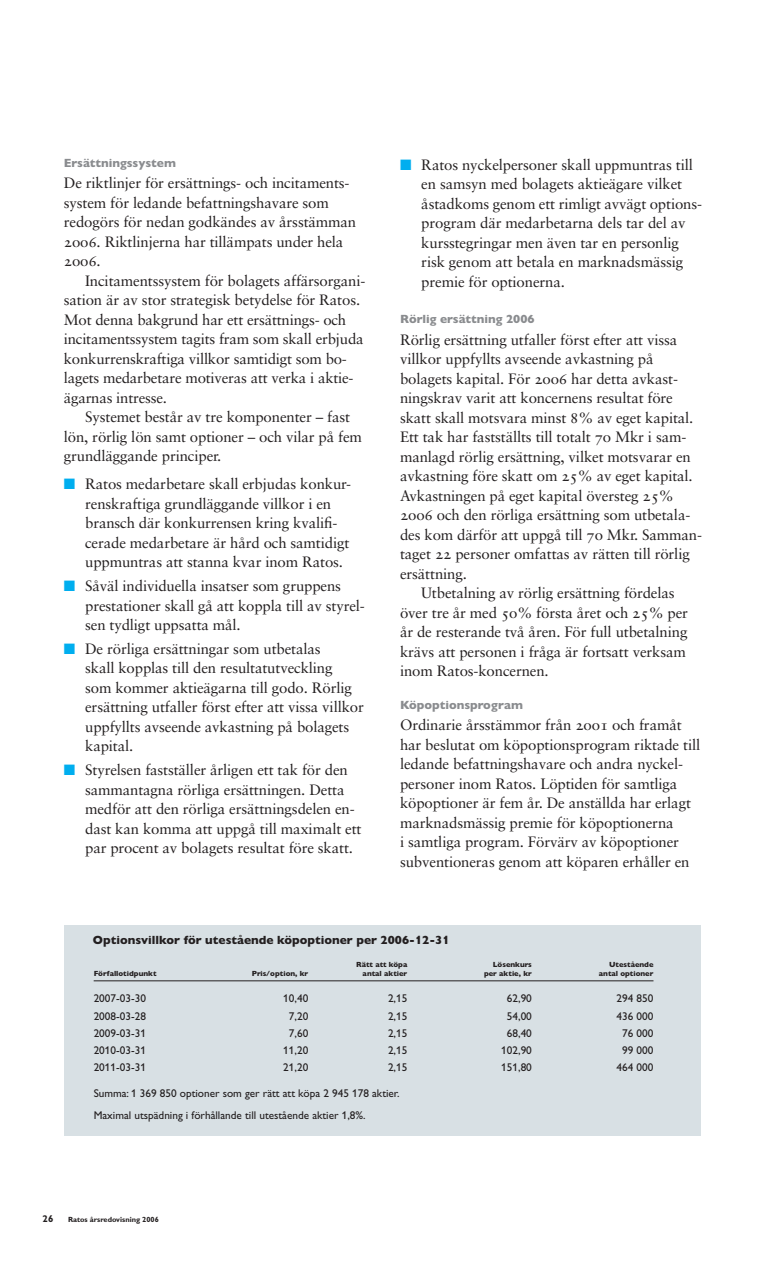
<style>
.page{position:relative;width:765px;height:1262px;background:#fff}
.page>*{position:absolute;margin:0;border:0;box-sizing:border-box;transform-origin:0 0}
.xBrödtext_1{font:15px/19.5px "Ratos Sabon Roman";letter-spacing:-.01em;color:#231f20}
.xBrödtext_in{font:15px/19.5px "Ratos Sabon Roman";letter-spacing:-.01em;color:#231f20}
.xMellanrubrik{font:700 12px "Ratos Gill";color:#8a8c8f}
.xMellanrubrik-2{font:700 12px "Ratos Gill";color:#231f20}
.xTabelltext_7_5__1{font:11.25px "Ratos Gill";color:#231f20}
.t1{font:700 9.75px "Ratos Gill";color:#231f20}
.xTabelltext_7_5__1-2{font:700 7.5px "Ratos Gill";color:#231f20}
.t2{font:700 7.5px "Ratos Gill";color:#231f20}
.s1{color:#00aeef}
</style>
<div class="page">
<div style="left:64px;top:925px;width:636px;height:210px;background:#d8e0e4"></div>
<hr style="left:94px;top:980px;width:559px;height:1px;background:#231f20">
<p class="xMellanrubrik" style="left:64px;top:156px;width:114px">Ersättningssystem</p>
<p class="xBrödtext_1" style="left:64px;top:173px;width:294px">De riktlinjer för ersättnings- och incitaments&shy;system för ledande befattningshavare som redogörs för nedan godkändes av årsstämman 2006. Riktlinjerna har tillämpats under hela 2006.</p>
<p class="xBrödtext_in" style="left:64px;top:271px;width:303px;text-indent:21px">Incitamentssystem för bolagets affärsorgani&shy;sation är av stor strategisk betydelse för Ratos.<br>Mot denna bakgrund har ett ersättnings- och incitamentssystem tagits fram som skall er-bjuda konkurrenskraftiga villkor samtidigt som bo&shy;lagets medarbetare motiveras att verka i aktie&shy;ägarnas intresse.</p>
<p class="xBrödtext_in" style="left:64px;top:407px;width:300px;text-indent:21px">Systemet består av tre komponenter – fast lön, rörlig lön samt optioner – och vilar på fem grundläggande principer.</p>
<p class="xBrödtext_1" style="left:85px;top:474px;width:267px;text-indent:-21px"><span class="s1">■</span> Ratos medarbetare skall erbjudas konkur&shy;renskraftiga grundläggande villkor i en bransch där konkurrensen kring kvalifi&shy;cerade medarbetare är hård och samtidigt uppmuntras att stanna kvar inom Ratos.</p>
<p class="xBrödtext_1" style="left:85px;top:576px;width:281px;text-indent:-21px"><span class="s1">■</span> Såväl individuella insatser som gruppens prestationer skall gå att koppla till av styrel&shy;sen tydligt uppsatta mål.</p>
<p class="xBrödtext_1" style="left:85px;top:639px;width:280px;text-indent:-21px"><span class="s1">■</span> De rörliga ersättningar som utbetalas<br>skall kopplas till den resultatutveckling<br>som kommer aktieägarna till godo. Rörlig ersättning utfaller först efter att vissa villkor uppfyllts avseende avkastning på bolagets kapital.</p>
<p class="xBrödtext_1" style="left:85px;top:760px;width:278px;text-indent:-21px"><span class="s1">■</span> Styrelsen fastställer årligen ett tak för den sammantagna rörliga ersättningen. Detta medför att den rörliga ersättningsdelen en&shy;dast kan komma att uppgå till maximalt ett par procent av bolagets resultat före skatt.</p>
<p class="xBrödtext_1" style="left:421px;top:155px;width:281px;text-indent:-21px"><span class="s1">■</span> Ratos nyckelpersoner skall uppmuntras till en samsyn med bolagets aktieägare vilket åstadkoms genom ett rimligt avvägt options&shy;program där medarbetarna dels tar del av kursstegringar men även tar en personlig risk genom att betala en marknadsmässig premie för optionerna.</p>
<p class="xMellanrubrik" style="left:400px;top:312px;width:136px">Rörlig ersättning 2006</p>
<p class="xBrödtext_1" style="left:400px;top:330px;width:302px">Rörlig ersättning utfaller först efter att vissa villkor uppfyllts avseende avkastning på bolagets kapital. För 2006 har detta avkast&shy;ningskrav varit att koncernens resultat före skatt skall motsvara minst 8% av eget kapital.<br>Ett tak har fastställts till totalt 70 Mkr i sam&shy;manlagd rörlig ersättning, vilket motsvarar en avkastning före skatt om 25% av eget kapital.<br>Avkastningen på eget kapital översteg 25% 2006 och den rörliga ersättning som utbetala&shy;des kom därför att uppgå till 70 Mkr. Samman&shy;taget 22 personer omfattas av rätten till rörlig ersättning.</p>
<p class="xBrödtext_in" style="left:400px;top:583px;width:289px;text-indent:21px">Utbetalning av rörlig ersättning fördelas över tre år med 50% första året och 25% per år de resterande två åren. För full utbetalning krävs att personen i fråga är fortsatt verksam inom Ratos-koncernen.</p>
<p class="xMellanrubrik" style="left:400px;top:698px;width:124px">Köpoptionsprogram</p>
<p class="xBrödtext_1" style="left:400px;top:715px;width:301px">Ordinarie årsstämmor från 2001 och framåt har beslutat om köpoptionsprogram riktade till ledande befattningshavare och andra nyckel&shy;personer inom Ratos. Löptiden för samtliga köpoptioner är fem år. De anställda har erlagt marknadsmässig premie för köpoptionerna<br>i samtliga program. Förvärv av köpoptioner subventioneras genom att köparen erhåller en</p>
<p class="xMellanrubrik-2" style="left:93px;top:933px;width:358px">Optionsvillkor för utestående köpoptioner per 2006-12-31</p>
<p class="xTabelltext_7_5__1-2" style="left:356px;top:960px;width:53px">Rätt att köpa</p>
<p class="xTabelltext_7_5__1-2" style="left:493px;top:960px;width:41px">Lösenkurs</p>
<p class="xTabelltext_7_5__1-2" style="left:609px;top:960px;width:46px">Utestående</p>
<p class="xTabelltext_7_5__1-2" style="left:94px;top:969px;width:64px">Förfallotidpunkt</p>
<p class="xTabelltext_7_5__1-2" style="left:252px;top:969px;width:58px">Pris/option, kr</p>
<p class="xTabelltext_7_5__1-2" style="left:362px;top:969px;width:46px">antal aktier</p>
<p class="xTabelltext_7_5__1-2" style="left:484px;top:969px;width:49px">per aktie, kr</p>
<p class="xTabelltext_7_5__1-2" style="left:599px;top:969px;width:56px">antal optioner</p>
<p class="xTabelltext_7_5__1" style="left:94px;top:992px;width:54px">2007-03-30</p>
<p class="xTabelltext_7_5__1" style="left:283px;top:992px;width:26px">10,40</p>
<p class="xTabelltext_7_5__1" style="left:388px;top:992px;width:21px">2,15</p>
<p class="xTabelltext_7_5__1" style="left:507px;top:992px;width:26px">62,90</p>
<p class="xTabelltext_7_5__1" style="left:616px;top:992px;width:38px">294 850</p>
<p class="xTabelltext_7_5__1" style="left:94px;top:1009px;width:54px">2008-03-28</p>
<p class="xTabelltext_7_5__1" style="left:289px;top:1009px;width:21px">7,20</p>
<p class="xTabelltext_7_5__1" style="left:388px;top:1009px;width:21px">2,15</p>
<p class="xTabelltext_7_5__1" style="left:507px;top:1009px;width:26px">54,00</p>
<p class="xTabelltext_7_5__1" style="left:616px;top:1009px;width:38px">436 000</p>
<p class="xTabelltext_7_5__1" style="left:94px;top:1026px;width:54px">2009-03-31</p>
<p class="xTabelltext_7_5__1" style="left:289px;top:1026px;width:21px">7,60</p>
<p class="xTabelltext_7_5__1" style="left:388px;top:1026px;width:21px">2,15</p>
<p class="xTabelltext_7_5__1" style="left:507px;top:1026px;width:26px">68,40</p>
<p class="xTabelltext_7_5__1" style="left:622px;top:1026px;width:33px">76 000</p>
<p class="xTabelltext_7_5__1" style="left:94px;top:1044px;width:54px">2010-03-31</p>
<p class="xTabelltext_7_5__1" style="left:283px;top:1044px;width:26px">11,20</p>
<p class="xTabelltext_7_5__1" style="left:388px;top:1044px;width:21px">2,15</p>
<p class="xTabelltext_7_5__1" style="left:501px;top:1044px;width:32px">102,90</p>
<p class="xTabelltext_7_5__1" style="left:622px;top:1044px;width:33px">99 000</p>
<p class="xTabelltext_7_5__1" style="left:94px;top:1061px;width:54px">2011-03-31</p>
<p class="xTabelltext_7_5__1" style="left:283px;top:1061px;width:26px">21,20</p>
<p class="xTabelltext_7_5__1" style="left:388px;top:1061px;width:21px">2,15</p>
<p class="xTabelltext_7_5__1" style="left:501px;top:1061px;width:32px">151,80</p>
<p class="xTabelltext_7_5__1" style="left:616px;top:1061px;width:38px">464 000</p>
<p class="xTabelltext_7_5__1" style="left:94px;top:1087px;width:307px">Summa: 1 369 850 optioner som ger rätt att köpa 2 945 178 aktier.</p>
<p class="xTabelltext_7_5__1" style="left:94px;top:1108px;width:273px">Maximal utspädning i förhållande till utestående aktier 1,8%.</p>
<p class="t1" style="left:43px;top:1212px;width:12px">26</p>
<p class="t2" style="left:68px;top:1215px;width:92px">Ratos årsredovisning 2006</p>
</div>
